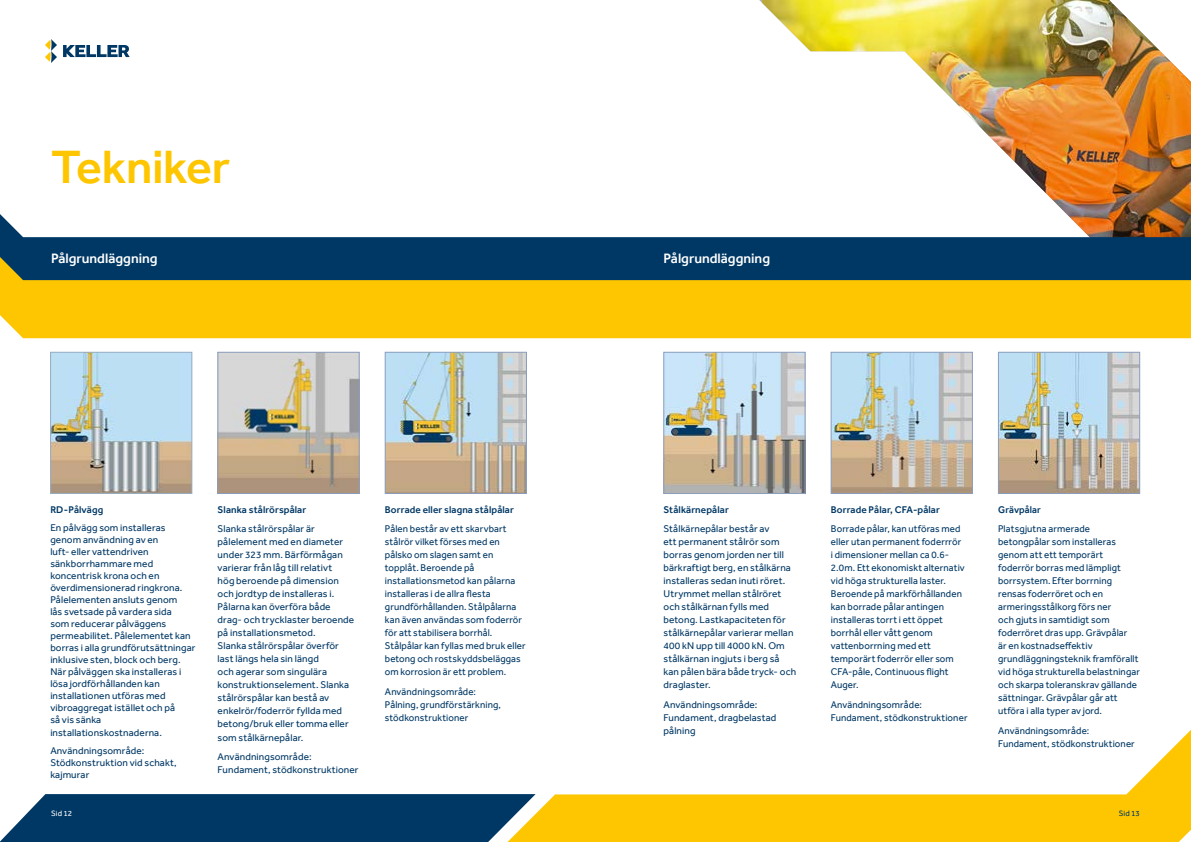
<style>
.page{position:relative;width:1191px;height:842px;background:#fff}
.page>*{position:absolute;margin:0;border:0;box-sizing:border-box;transform-origin:0 0}
.t1{font:500 48px "Effra";letter-spacing:-.01em;color:#fdc600}
.t2{font:500 14px "Effra";color:#fff}
.t3{font:10px/13px "Effra";letter-spacing:.01em;color:#003865}
.t4{font:500 10px "Effra";letter-spacing:.01em;color:#003865}
.t5{font:8px "Effra";color:#003865}
.t6{font:8px "Effra";color:#fff}
</style>
<div class="page">
<svg style="left:0;top:794px;width:507px;height:48px;background:#0e426d"></svg>
<svg style="left:507px;top:730px;width:684px;height:112px"></svg>
<img style="left:762px;top:0;width:429px;height:214px">
<div style="left:0;top:280px;width:1191px;height:58px;background:#fdc600"></div>
<svg style="left:0;top:214px;width:1191px;height:66px;fill:#003865"></svg>
<svg style="left:45px;top:39px;width:12px;height:24px"></svg>
<svg style="left:63px;top:45px;width:67px;height:12px"></svg>
<svg style="left:50px;top:352px;width:142px;height:142px;background:#b8c6c7"></svg>
<svg style="left:217px;top:352px;width:143px;height:142px;background:#c0b6a6"></svg>
<img style="left:663px;top:352px;width:142px;height:142px">
<img style="left:998px;top:352px;width:142px;height:142px">
<img style="left:830px;top:352px;width:143px;height:142px">
<img style="left:385px;top:352px;width:142px;height:142px">
<h1 class="t1" style="left:51px;top:138px;width:180px">Tekniker</h1>
<h2 class="t2" style="left:51px;top:250px;width:108px">Pålgrundläggning</h2>
<h2 class="t2" style="left:663px;top:250px;width:108px">Pålgrundläggning</h2>
<p class="t4" style="left:50px;top:504px;width:54px">RD-Pålvägg</p>
<p class="t3" style="left:50px;top:522px;width:147px;line-height:12px">En pålvägg som installeras genom användning av en<br>luft- eller vattendriven sänkborrhammare med koncentrisk krona och en överdimensionerad ringkrona.<br>Pålelementen ansluts genom<br>lås svetsade på vardera sida<br>som reducerar pålväggens permeabilitet. Pålelementet kan borras i alla grundförutsättningar inklusive sten, block och berg.<br>När pålväggen ska installeras i lösa jordförhållanden kan installationen utföras med vibroaggregat istället och på<br>så vis sänka installationskostnaderna.</p>
<p class="t3" style="left:50px;top:744px;width:128px;line-height:12px">Användningsområde:<br>Stödkonstruktion vid schakt, kajmurar</p>
<p class="t4" style="left:218px;top:504px;width:90px">Slanka stålrörspålar</p>
<p class="t3" style="left:218px;top:522px;width:138px">Slanka stålrörspålar är pålelement med en diameter under 323 mm. Bärförmågan varierar från låg till relativt<br>hög beroende på dimension och jordtyp de installeras i.<br>Pålarna kan överföra både drag- och trycklaster beroende på installationsmetod.<br>Slanka stålrörspålar överför last längs hela sin längd<br>och agerar som singulära konstruktionselement. Slanka stålrörspålar kan bestå av enkelrör/foderrör fyllda med betong/bruk eller tomma eller som stålkärnepålar.</p>
<p class="t3" style="left:218px;top:750px;width:142px">Användningsområde:<br>Fundament, stödkonstruktioner</p>
<p class="t4" style="left:385px;top:504px;width:130px">Borrade eller slagna stålpålar</p>
<p class="t3" style="left:385px;top:522px;width:142px">Pålen består av ett skarvbart stålrör vilket förses med en pålsko om slagen samt en topplåt. Beroende på installationsmetod kan pålarna installeras i de allra flesta grundförhållanden. Stålpålarna kan även användas som foderrör för att stabilisera borrhål.<br>Stålpålar kan fyllas med bruk eller betong och rostskyddsbeläggas om korrosion är ett problem.</p>
<p class="t3" style="left:385px;top:685px;width:118px">Användningsområde:<br>Pålning, grundförstärkning, stödkonstruktioner</p>
<p class="t4" style="left:663px;top:504px;width:67px">Stålkärnepålar</p>
<p class="t3" style="left:663px;top:522px;width:134px">Stålkärnepålar består av<br>ett permanent stålrör som borras genom jorden ner till bärkraftigt berg, en stålkärna installeras sedan inuti röret.<br>Utrymmet mellan stålröret och stålkärnan fylls med betong. Lastkapaciteten för stålkärnepålar varierar mellan<br>400 kN upp till 4000 kN. Om stålkärnan ingjuts i berg så kan pålen bära både tryck- och draglaster.</p>
<p class="t3" style="left:663px;top:698px;width:114px">Användningsområde:<br>Fundament, dragbelastad pålning</p>
<p class="t4" style="left:831px;top:504px;width:111px">Borrade Pålar, CFA-pålar</p>
<p class="t3" style="left:831px;top:522px;width:135px">Borrade pålar, kan utföras med eller utan permanent foderrrör i dimensioner mellan ca 0.6-<br>2.0m. Ett ekonomiskt alternativ vid höga strukturella laster.<br>Beroende på markförhållanden kan borrade pålar antingen installeras torrt i ett öppet borrhål eller vått genom vattenborrning med ett temporärt foderrör eller som<br>CFA-påle, Continuous flight<br>Auger.</p>
<p class="t3" style="left:831px;top:698px;width:138px">Användningsområde:<br>Fundament, stödkonstruktioner</p>
<p class="t4" style="left:998px;top:504px;width:44px">Grävpålar</p>
<p class="t3" style="left:998px;top:522px;width:143px">Platsgjutna armerade betongpålar som installeras genom att ett temporärt foderrör borras med lämpligt borrsystem. Efter borrning rensas foderröret och en armeringsstålkorg förs ner<br>och gjuts in samtidigt som foderröret dras upp. Grävpålar<br>är en kostnadseffektiv grundläggningsteknik framförallt vid höga strukturella belastningar och skarpa toleranskrav gällande sättningar. Grävpålar går att utföra i alla typer av jord.</p>
<p class="t3" style="left:998px;top:724px;width:138px">Användningsområde:<br>Fundament, stödkonstruktioner</p>
<p class="t6" style="left:51px;top:809px;width:23px">Sid 12</p>
<p class="t5" style="left:1118px;top:809px;width:23px">Sid 13</p>
</div>
